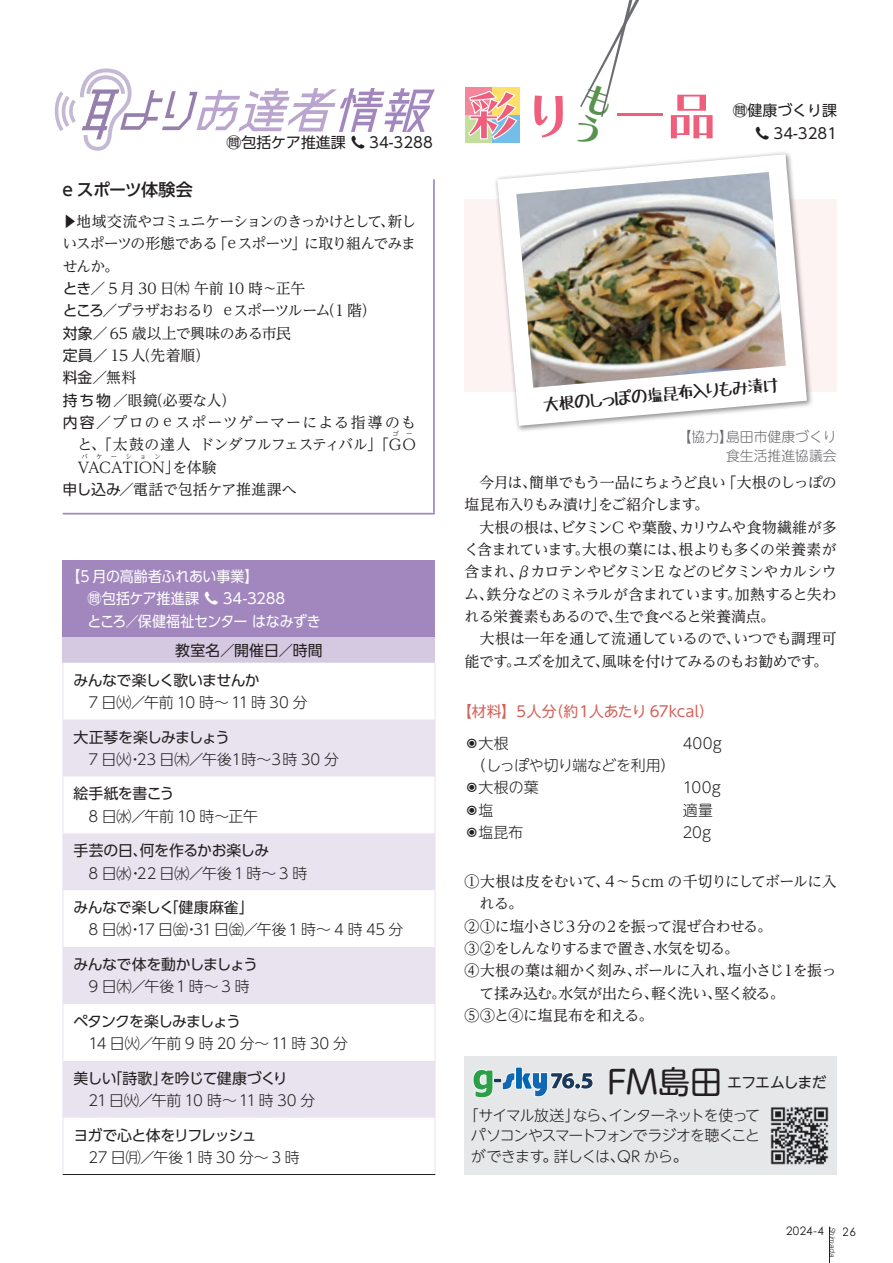
<style>
.page{position:relative;width:893px;height:1263px;background:#fff}
.page>*{position:absolute;margin:0;border:0;box-sizing:border-box;transform-origin:0 0}
.t1{font:51.6px "Chiaro Std B";color:#ef5f7c}
.t2{font:16.95px "Tanuki Permanent Marker";color:#231f20}
.t3{font:500 16.95px "UD Shin Go Pro";letter-spacing:-.035em;color:#231f20}
.t4{font:14.85px/22.4px "UD Reimin Pro";letter-spacing:-.035em;color:#231f20}
.t5{font:300 14.85px/22.4px "UD Shin Go Pro";letter-spacing:-.01em;color:#231f20}
.t6{font:300 14.85px/20.2px "UD Shin M Go Pro";letter-spacing:-.04em;color:#231f20;text-align:justify}
.t7{font:14.85px/30px "UD Shin Go Pro";letter-spacing:-.03em;color:#231f20}
.t8{font:14.85px/22.4px "UD Shin Go Pro";letter-spacing:-.015em;color:#fff;scale:.94 1}
.t9{font:14.85px/22.4px "UD Shin Go Pro";color:#231f20;text-align:right}
.t10{font:14.85px "UD Reimin Pro";letter-spacing:-.075em;color:#231f20}
.t11{font:14.85px "UD Reimin Pro";letter-spacing:-.07em;color:#231f20}
.t12{font:14.85px "UD Shin Go Pro";letter-spacing:-.065em;color:#231f20}
.t13{font:14.85px "UD Reimin Pro";letter-spacing:-.06em;color:#231f20}
.t14{font:14.85px "UD Reimin Pro";letter-spacing:.08em;color:#231f20}
.t15{font:14.85px "UD Shin M Go Pro";letter-spacing:-.025em;color:#d46158}
.t16{font:300 14.85px "UD Shin Go Pro";letter-spacing:-.05em;color:#231f20}
.t17{font:300 14.85px "UD Shin Go Pro";letter-spacing:-.04em;color:#231f20}
.t18{font:14.85px "UD Shin Go Pro";letter-spacing:-.055em;color:#231f20}
.t19{font:14.85px "UD Reimin Pro";letter-spacing:.005em;color:#231f20}
.t20{font:300 14.85px "UD Shin M Go Pro";letter-spacing:-.015em;color:#231f20}
.t21{font:14.85px "UD Shin M Go Pro";letter-spacing:-.06em;color:#231f20}
.t22{font:14.85px "UD Shin Go Pro";letter-spacing:-.05em;color:#231f20}
.t23{font:300 14.85px/22.4px "UD Shin M Go Pro";letter-spacing:.01em;color:#231f20}
.t24{font:300 13.8px/18.6px "UD Shin M Go Pro";color:#6c6d70;text-align:right}
.t25{font:11.7px "Century Gothic Pro";letter-spacing:.015em;color:#231f20}
.t26{font:italic 300 7.5px "Helvetica";color:#231f20}
.t27{font:6.45px "UD Reimin Pro";color:#231f20}
.s1{font-family:"Toppan Bunkyu Gothic Pr 6 N R"}
.s2{font-family:"UD Shin Go Pro"}
.s3{color:#fff}
.s4{font-size:31.95px}
</style>
<div class="page">
<div style="left:465px;top:1056px;width:372px;height:119px;background:#e6e7e9"></div>
<div style="left:515px;top:1067px;width:8px;height:22px;border:2px solid #fff"></div>
<svg style="left:473px;top:1068px;width:120px;height:30px"></svg>
<svg style="left:55px;top:68px;width:380px;height:82px"></svg>
<hr style="left:63px;top:513px;width:372px;height:1px;background:#a286be">
<hr style="left:433px;top:179px;width:2px;height:334px;background:#a286be">
<div style="left:465px;top:88px;width:28px;height:27px;background:#f3869a"></div>
<div style="left:493px;top:88px;width:27px;height:27px;background:#ffdf68"></div>
<div style="left:465px;top:115px;width:28px;height:27px;background:#c4df9b"></div>
<div style="left:493px;top:115px;width:27px;height:27px;background:#73bde9"></div>
<div style="left:465px;top:199px;width:372px;height:192px;background:#fdf3f3"></div>
<div style="left:494px;top:150px;width:320px;height:283px;background:#231f20;opacity:.5"></div>
<svg style="left:497px;top:154px;width:310px;height:272px"></svg>
<img style="left:516px;top:172px;width:270px;height:216px">
<div style="left:63px;top:560px;width:372px;height:77px;background:#a286be"></div>
<div style="left:63px;top:637px;width:372px;height:26px;background:#d5c9e2"></div>
<svg style="left:64px;top:720px;width:371px;height:398px;fill:#e9e2ef"></svg>
<div style="left:63px;top:1004px;width:372px;height:57px;background:#fff"></div>
<hr style="left:63px;top:663px;width:1px;height:57px;background:#e9e2ef">
<hr style="left:435px;top:663px;width:1px;height:57px;background:#e9e2ef">
<hr style="left:63px;top:720px;width:1px;height:56px;background:#e9e2ef">
<hr style="left:435px;top:720px;width:1px;height:56px;background:#e9e2ef">
<hr style="left:63px;top:776px;width:1px;height:57px;background:#e9e2ef">
<hr style="left:435px;top:776px;width:1px;height:57px;background:#e9e2ef">
<hr style="left:63px;top:833px;width:1px;height:57px;background:#e9e2ef">
<hr style="left:435px;top:833px;width:1px;height:57px;background:#e9e2ef">
<hr style="left:63px;top:890px;width:1px;height:57px;background:#e9e2ef">
<hr style="left:435px;top:890px;width:1px;height:57px;background:#e9e2ef">
<hr style="left:63px;top:947px;width:1px;height:57px;background:#e9e2ef">
<hr style="left:435px;top:947px;width:1px;height:57px;background:#e9e2ef">
<hr style="left:63px;top:1004px;width:1px;height:57px;background:#e9e2ef">
<hr style="left:435px;top:1004px;width:1px;height:57px;background:#e9e2ef">
<hr style="left:63px;top:1061px;width:1px;height:57px;background:#e9e2ef">
<hr style="left:435px;top:1061px;width:1px;height:57px;background:#e9e2ef">
<hr style="left:63px;top:1118px;width:1px;height:56px;background:#e9e2ef">
<hr style="left:435px;top:1118px;width:1px;height:56px;background:#e9e2ef">
<hr style="left:63px;top:1174px;width:372px;height:1px;background:#231f20">
<hr style="left:829px;top:1226px;width:1px;height:37px;background:#231f20">
<svg style="left:580px;top:0;width:59px;height:117px"></svg>
<p class="t3" style="left:62px;top:176px;width:132px">e スポーツ体験会</p>
<p class="t9" style="left:227px;top:131px;width:208px">問包括ケア推進課 <span class="s1">☎</span> 34-3288</p>
<p class="t10" style="left:63px;top:209px;width:355px">▶地域交流やコミュニケーションのきっかけとして、新し</p>
<p class="t11" style="left:63px;top:232px;width:355px">いスポーツの形態である「ｅスポーツ」に取り組んでみま</p>
<p class="t4" style="left:63px;top:254px;width:58px">せんか。</p>
<p class="t4" style="left:63px;top:277px;width:244px"><span class="s2">とき</span>／ 5 月 30 日㈭ 午前 10 時〜正午</p>
<p class="t13" style="left:63px;top:299px;width:315px"><span class="s2">ところ</span>／プラザおおるり ｅスポーツルーム（1 階）</p>
<p class="t4" style="left:63px;top:321px;width:230px"><span class="s2">対象</span>／65 歳以上で興味のある市民</p>
<p class="t4" style="left:63px;top:344px;width:149px"><span class="s2">定員</span>／ 15 人（先着順）</p>
<p class="t4" style="left:63px;top:366px;width:75px"><span class="s2">料金</span>／無料</p>
<p class="t4" style="left:63px;top:388px;width:175px"><span class="s2">持ち物</span>／眼鏡（必要な人）</p>
<p class="t14" style="left:63px;top:410px;width:355px"><span class="s2">内容</span>／プロのｅスポーツゲーマーによる指導のも</p>
<p class="t4" style="left:78px;top:433px;width:340px">と、「太鼓の達人 ドンダフルフェスティバル」「GO</p>
<p class="t27" style="left:393px;top:429px;width:21px">ゴ ー</p>
<p class="t27" style="left:82px;top:451px;width:8px">バ</p>
<p class="t27" style="left:96px;top:451px;width:8px">ケ</p>
<p class="t27" style="left:111px;top:451px;width:8px">ー</p>
<p class="t27" style="left:125px;top:451px;width:8px">シ</p>
<p class="t27" style="left:140px;top:451px;width:8px">ョ</p>
<p class="t27" style="left:154px;top:451px;width:8px">ン</p>
<p class="t19" style="left:63px;top:477px;width:236px"><span class="s2">申し込み</span>／電話で包括ケア推進課へ</p>
<p class="t4" style="left:78px;top:455px;width:141px">VACATION」を体験</p>
<p class="t8" style="left:88px;top:565px;width:250px;text-indent:-21px">【5 月の高齢者ふれあい事業】<br>問包括ケア推進課 <span class="s1">☎</span> 34-3288<br>ところ／保健福祉センター はなみずき</p>
<p class="t7" style="left:74px;top:634px;width:251px;text-indent:102px">教室名／開催日／時間みんなで楽しく歌いませんか</p>
<p class="t5" style="left:88px;top:691px;width:221px">7 日㈫／午前 10 時〜11 時 30 分</p>
<p class="t22" style="left:74px;top:725px;width:158px">大正琴を楽しみましょう</p>
<p class="t16" style="left:74px;top:747px;width:267px">　7 日㈫・23 日㈭／午後１時〜３時 30 分</p>
<p class="t7" style="left:74px;top:778px;width:102px">絵手紙を書こう</p>
<p class="t5" style="left:74px;top:804px;width:186px">　8 日㈬／午前 10 時〜正午</p>
<p class="t7" style="left:74px;top:835px;width:197px">手芸の日、何を作るかお楽しみ</p>
<p class="t5" style="left:74px;top:861px;width:235px">　8 日㈬・22 日㈬／午後1 時〜 3 時</p>
<p class="t7" style="left:74px;top:892px;width:182px">みんなで楽しく「健康麻雀」</p>
<p class="t5" style="left:74px;top:918px;width:331px">　8 日㈬・17 日㈮・31日㈮／午後1 時〜 4 時 45 分</p>
<p class="t7" style="left:74px;top:949px;width:186px">みんなで体を動かしましょう</p>
<p class="t5" style="left:74px;top:975px;width:177px">　9 日㈭／午後1 時〜3 時</p>
<p class="t12" style="left:74px;top:1009px;width:169px">ペタンクを楽しみましょう</p>
<p class="t5" style="left:88px;top:1032px;width:261px">14 日㈫／午前 9 時 20 分〜11時 30 分</p>
<p class="t18" style="left:74px;top:1066px;width:216px">美しい「詩歌」を吟じて健康づくり</p>
<p class="t17" style="left:74px;top:1088px;width:243px">　21日㈫／午前 10 時〜11 時 30 分</p>
<p class="t12" style="left:74px;top:1123px;width:185px">ヨガで心と体をリフレッシュ</p>
<p class="t5" style="left:74px;top:1145px;width:228px">　27 日㈪／午後1 時 30 分〜3 時</p>
<h1 class="t1" style="left:467px;top:83px;width:252px"><span class="s3">彩</span>り 一品</h1>
<p class="t9" style="left:733px;top:99px;width:106px">問健康づくり課<span class="s1">☎</span> 34-3281</p>
<p class="t2" style="left:542px;top:393px;width:238px;rotate:-5deg">大根のしっぽの塩昆布入りもみ漬け</p>
<p class="t24" style="left:678px;top:427px;width:160px">【協力】島田市健康づくり食生活推進協議会</p>
<p class="t4" style="left:465px;top:471px;width:374px">　今月は、簡単でもう一品にちょうど良い「大根のしっぽの塩昆布入りもみ漬け」をご紹介します。<br>　大根の根は、ビタミンC や葉酸、カリウムや食物繊維が多く含まれています。大根の葉には、根よりも多くの栄養素が含まれ、βカロテンやビタミンE などのビタミンやカルシウム、鉄分などのミネラルが含まれています。加熱すると失われる栄養素もあるので、生で食べると栄養満点。<br>　大根は一年を通して流通しているので、いつでも調理可能です。ユズを加えて、風味を付けてみるのもお勧めです。</p>
<p class="t15" style="left:457px;top:699px;width:258px">【材料】５人分（約１人あたり 67kcal）</p>
<p class="t6" style="left:465px;top:732px;width:46px">◉大根</p>
<p class="t20" style="left:471px;top:753px;width:206px">（しっぽや切り端などを利用）</p>
<p class="t6" style="left:465px;top:777px;width:75px">◉大根の葉</p>
<p class="t5" style="left:465px;top:798px;width:60px">◉塩<br>◉塩昆布</p>
<p class="t6" style="left:683px;top:732px;width:41px">400g</p>
<p class="t23" style="left:683px;top:776px;width:39px">100g適量<br>20g</p>
<p class="t4" style="left:465px;top:870px;width:374px">①大根は皮をむいて、４〜５cm の千切りにしてボールに入</p>
<p class="t4" style="left:479px;top:892px;width:45px">れる。</p>
<p class="t4" style="left:465px;top:914px;width:309px">②①に塩小さじ３分の２を振って混ぜ合わせる。</p>
<p class="t4" style="left:465px;top:937px;width:276px">③②をしんなりするまで置き、水気を切る。</p>
<p class="t4" style="left:465px;top:959px;width:374px">④大根の葉は細かく刻み、ボールに入れ、塩小さじ１を振っ</p>
<p class="t4" style="left:479px;top:981px;width:307px">て揉み込む。水気が出たら、軽く洗い、堅く絞る。</p>
<p class="t4" style="left:465px;top:1004px;width:190px">⑤③と④に塩昆布を和える。</p>
<p class="t21" style="left:607px;top:1070px;width:221px"><span class="s4">FM島田</span>エフエムしまだ</p>
<p class="t6" style="left:471px;top:1105px;width:291px;text-indent:-7px">「サイマル放送」なら、インターネットを使ってパソコンやスマートフォンでラジオを聴くことができます。詳しくは、QR から。</p>
<p class="t25" style="left:786px;top:1224px;width:40px">2024-4</p>
<p class="t25" style="left:843px;top:1224px;width:14px">26</p>
<p class="t26" style="left:839px;top:1227px;width:32px;rotate:90deg">Shimada</p>
</div>
